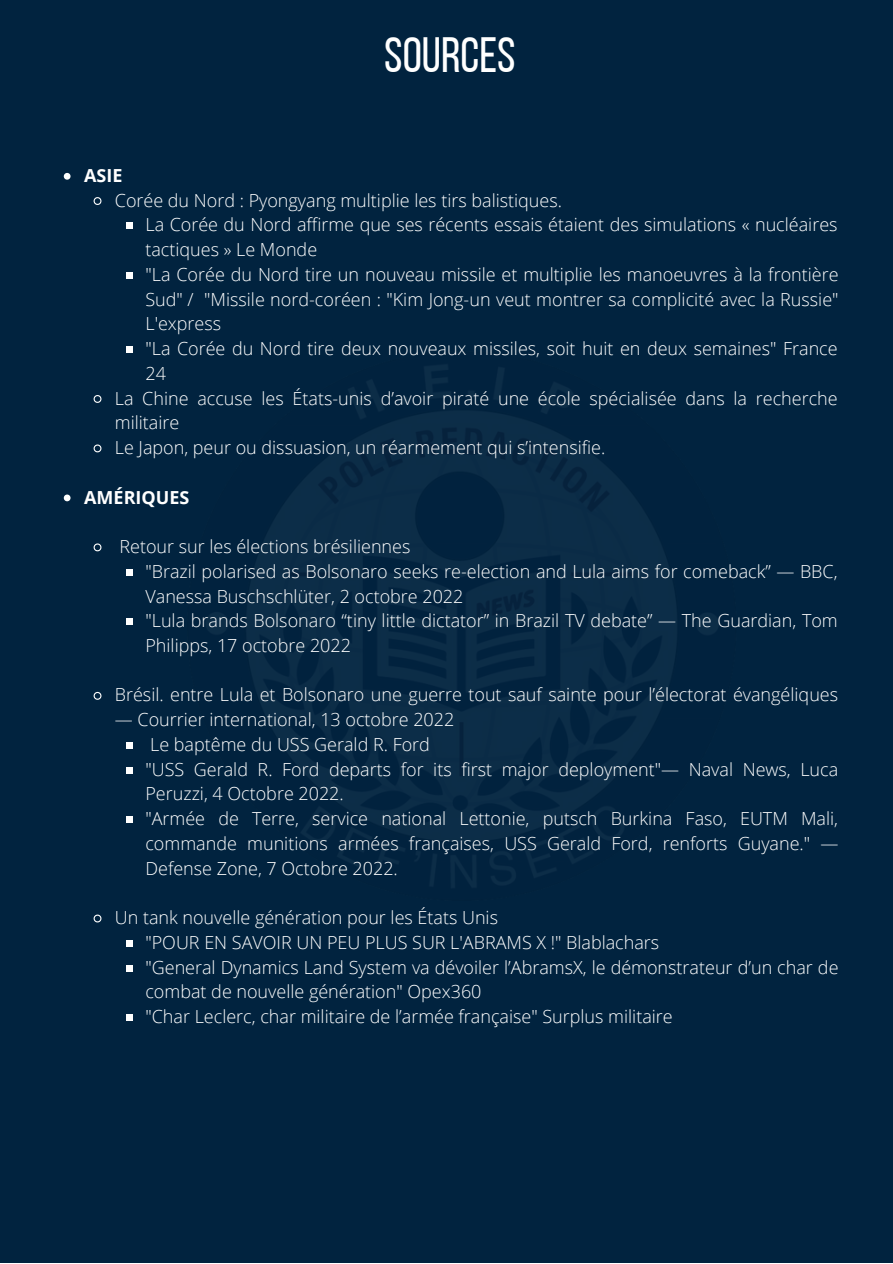
<style>
.page{position:relative;width:893px;height:1264px;background:#fff}
.page>*{position:absolute;margin:0;border:0;box-sizing:border-box;transform-origin:0 0}
.t1{font:49.5px "Bebas Neue";color:#fff}
.t2{font:300 18px/24.8px "Open Sans";color:#fff}
.t3{font:700 18px "Open Sans";color:#fff}
</style>
<div class="page">
<div style="left:0;top:0;width:892px;height:1262px;background:#01233f"></div>
<img style="left:206px;top:365px;width:512px;height:522px">
<svg style="left:64px;top:173px;width:6px;height:7px"></svg>
<svg style="left:93px;top:197px;width:9px;height:8px"></svg>
<div style="left:126px;top:222px;width:6px;height:7px;background:#fff"></div>
<svg style="left:126px;top:272px;width:6px;height:6px"></svg>
<div style="left:126px;top:346px;width:6px;height:7px;background:#fff"></div>
<svg style="left:93px;top:395px;width:9px;height:8px"></svg>
<svg style="left:93px;top:444px;width:9px;height:9px"></svg>
<svg style="left:64px;top:494px;width:6px;height:7px"></svg>
<svg style="left:93px;top:543px;width:9px;height:9px"></svg>
<svg style="left:126px;top:569px;width:6px;height:6px"></svg>
<div style="left:126px;top:618px;width:6px;height:7px;background:#fff"></div>
<svg style="left:93px;top:691px;width:9px;height:9px"></svg>
<svg style="left:126px;top:742px;width:6px;height:6px"></svg>
<div style="left:126px;top:766px;width:6px;height:7px;background:#fff"></div>
<div style="left:126px;top:816px;width:6px;height:7px;background:#fff"></div>
<svg style="left:93px;top:914px;width:9px;height:9px"></svg>
<div style="left:126px;top:939px;width:6px;height:7px;background:#fff"></div>
<div style="left:126px;top:964px;width:6px;height:7px;background:#fff"></div>
<svg style="left:126px;top:1014px;width:6px;height:6px"></svg>
<h1 class="t1" style="left:384px;top:35px;width:133px">SOURCES</h1>
<p class="t3" style="left:84px;top:163px;width:40px">ASIE</p>
<p class="t2" style="left:115px;top:187px;width:448px">Corée du Nord : Pyongyang multiplie les tirs balistiques.</p>
<p class="t2" style="left:145px;top:212px;width:693px">La Corée du Nord affirme que ses récents essais étaient des simulations « nucléaires</p>
<p class="t2" style="left:145px;top:237px;width:173px">tactiques » Le Monde</p>
<p class="t2" style="left:145px;top:261px;width:694px">"La Corée du Nord tire un nouveau missile et multiplie les manoeuvres à la frontière</p>
<p class="t2" style="left:145px;top:286px;width:694px">Sud" / "Missile nord-coréen : "Kim Jong-un veut montrer sa complicité avec la Russie"</p>
<p class="t2" style="left:145px;top:311px;width:77px">L'express</p>
<p class="t2" style="left:145px;top:336px;width:693px">"La Corée du Nord tire deux nouveaux missiles, soit huit en deux semaines" France</p>
<p class="t2" style="left:145px;top:360px;width:22px">24</p>
<p class="t2" style="left:115px;top:385px;width:724px">La Chine accuse les États-unis d’avoir piraté une école spécialisée dans la recherche</p>
<p class="t2" style="left:115px;top:410px;width:66px">militaire</p>
<p class="t2" style="left:115px;top:434px;width:492px">Le Japon, peur ou dissuasion, un réarmement qui s’intensifie.</p>
<p class="t3" style="left:84px;top:484px;width:107px">AMÉRIQUES</p>
<p class="t2" style="left:145px;top:533px;width:693px;text-indent:-26px">Retour sur les élections brésiliennes<br>"Brazil polarised as Bolsonaro seeks re-election and Lula aims for comeback” — BBC, Vanessa Buschschlüter, 2 octobre 2022<br>"Lula brands Bolsonaro “tiny little dictator” in Brazil TV debate” — The Guardian, Tom Philipps, 17 octobre 2022</p>
<p class="t2" style="left:115px;top:682px;width:724px">Brésil. entre Lula et Bolsonaro une guerre tout sauf sainte pour l’électorat évangéliques</p>
<p class="t2" style="left:145px;top:707px;width:694px;text-indent:-31px">— Courrier international, 13 octobre 2022<br>Le baptême du USS Gerald R. Ford<br>"USS Gerald R. Ford departs for its first major deployment"— Naval News, Luca Peruzzi, 4 Octobre 2022.<br>"Armée de Terre, service national Lettonie, putsch Burkina Faso, EUTM Mali, commande munitions armées françaises, USS Gerald Ford, renforts Guyane." — Defense Zone, 7 Octobre 2022.</p>
<p class="t2" style="left:145px;top:904px;width:694px;text-indent:-31px">Un tank nouvelle génération pour les États Unis<br>"POUR EN SAVOIR UN PEU PLUS SUR L'ABRAMS X !" Blablachars<br>"General Dynamics Land System va dévoiler l’AbramsX, le démonstrateur d’un char de combat de nouvelle génération" Opex360<br>"Char Leclerc, char militaire de l’armée française" Surplus militaire</p>
</div>
